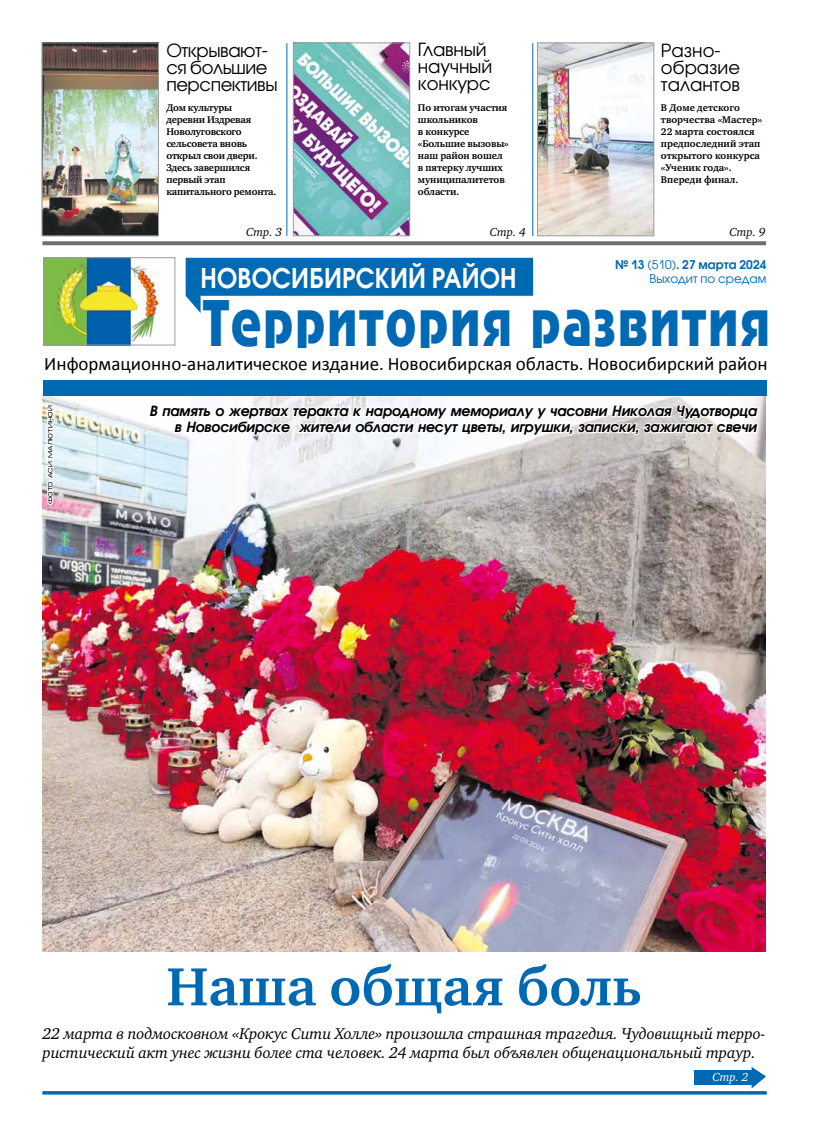
<style>
.page{position:relative;width:820px;height:1134px;background:#fff}
.page>*{position:absolute;margin:0;border:0;box-sizing:border-box;transform-origin:0 0}
.t1{font:61.9px "Adver Gothic C";letter-spacing:.04em;color:#0069b4;scale:.74 1}
.t2{font:700 55px "Charter ITC";color:#0069b4}
.t3{font:700 27px "Avant Garde Gothic C";letter-spacing:.01em;color:#fff;scale:.89 1}
.t4{font:19px "Calibri";color:#000}
.t5{font:18px/17px "Avant Garde Gothic C";letter-spacing:-.01em;color:#000}
.t6{font:italic 16px/19.2px "Charter ITC";letter-spacing:-.01em;color:#000}
.t7{font:italic 700 14px/16px "Avant Garde Gothic C";letter-spacing:-.01em;color:#000;text-align:right}
.t8{font:12px/14.4px "Avant Garde Gothic C";color:#0069b4;text-align:right}
.t9{font:italic 12px "Charter ITC";color:#000}
.t10{font:italic 12px "Charter ITC";color:#fff}
.t11{font:700 10px/12px "Charter ITC";letter-spacing:-.01em;color:#000}
.t12{font:6px "Micra";color:#000}
.s1{font-weight:700}
</style>
<div class="page">
<img style="left:43px;top:395px;width:722px;height:556px">
<svg style="left:751px;top:1067px;width:14px;height:21px"></svg>
<div style="left:693px;top:1070px;width:58px;height:14px;background:#0069b4"></div>
<img style="left:45px;top:259px;width:114px;height:68px">
<div style="left:43px;top:257px;width:132px;height:88px;border:1px solid #9d9d9c"></div>
<svg style="left:185px;top:258px;width:348px;height:55px"></svg>
<hr style="left:43px;top:1091px;width:723px;height:3px;background:#0069b4">
<svg style="left:42px;top:241px;width:723px;height:4px;background:#787878"></svg>
<hr style="left:286px;top:43px;width:1px;height:193px;background:#0069b4">
<hr style="left:532px;top:43px;width:1px;height:193px;background:#0069b4">
<img style="left:539px;top:45px;width:113px;height:189px">
<div style="left:537px;top:43px;width:117px;height:193px;border:1px solid #9d9d9c"></div>
<img style="left:44px;top:45px;width:113px;height:189px">
<div style="left:42px;top:43px;width:117px;height:193px;border:1px solid #9d9d9c"></div>
<img style="left:295px;top:45px;width:113px;height:189px">
<div style="left:293px;top:43px;width:117px;height:193px;border:1px solid #9d9d9c"></div>
<svg style="left:43px;top:327px;width:716px;height:179px"></svg>
<h3 class="t5" style="left:166px;top:42px;width:113px">Открывают&shy;ся большие перспективы</h3>
<p class="t11" style="left:166px;top:102px;width:111px">Дом культуры<br>деревни Издревая<br>Новолуговского сельсовета вновь открыл свои двери.<br>Здесь завершился первый этап капитального ремонта.</p>
<h3 class="t5" style="left:418px;top:41px;width:76px">Главный научный конкурс</h3>
<p class="t11" style="left:418px;top:102px;width:92px">По итогам участия школьников<br>в конкурсе «Большие вызовы» наш район вошел в пятерку лучших муниципалитетов области.</p>
<h3 class="t5" style="left:660px;top:42px;width:81px">Разно&shy;образие талантов</h3>
<p class="t11" style="left:660px;top:102px;width:103px">В Доме детского творчества «Мастер»<br>22 марта состоялся предпоследний этап открытого конкурса «Ученик года».<br>Впереди финал.</p>
<p class="t9" style="left:246px;top:225px;width:38px">Стр. 3</p>
<p class="t9" style="left:489px;top:225px;width:38px">Стр. 4</p>
<p class="t9" style="left:729px;top:225px;width:38px">Стр. 9</p>
<h3 class="t3" style="left:200px;top:262px;width:356px">НОВОСИБИРСКИЙ РАЙОН</h3>
<p class="t8" style="left:614px;top:257px;width:153px"><span class="s1">№ 13</span> (510)<span class="s1">. 27 марта 2024<br></span>Выходит по средам</p>
<h1 class="t1" style="left:203px;top:288px;width:767px">Территория развития</h1>
<h3 class="t4" style="left:44px;top:352px;width:724px">Информационно-аналитическое издание. Новосибирская область. Новосибирский район</h3>
<h3 class="t7" style="left:150px;top:403px;width:608px">В память о жертвах теракта к народному мемориалу у часовни Николая Чудотворца в Новосибирске жители области несут цветы, игрушки, записки, зажигают свечи</h3>
<p class="t12" style="left:47px;top:504px;width:100px;rotate:-90deg">Фото Аси Малютиной</p>
<h2 class="t2" style="left:166px;top:952px;width:476px">Наша общая боль</h2>
<h3 class="t6" style="left:43px;top:1024px;width:724px">22 марта в подмосковном «Крокус Сити Холле» произошла страшная трагедия. Чудовищный терро&shy;ристический акт унес жизни более ста человек. 24 марта был объявлен общенациональный траур.</h3>
<p class="t10" style="left:712px;top:1069px;width:38px">Стр. 2</p>
</div>
